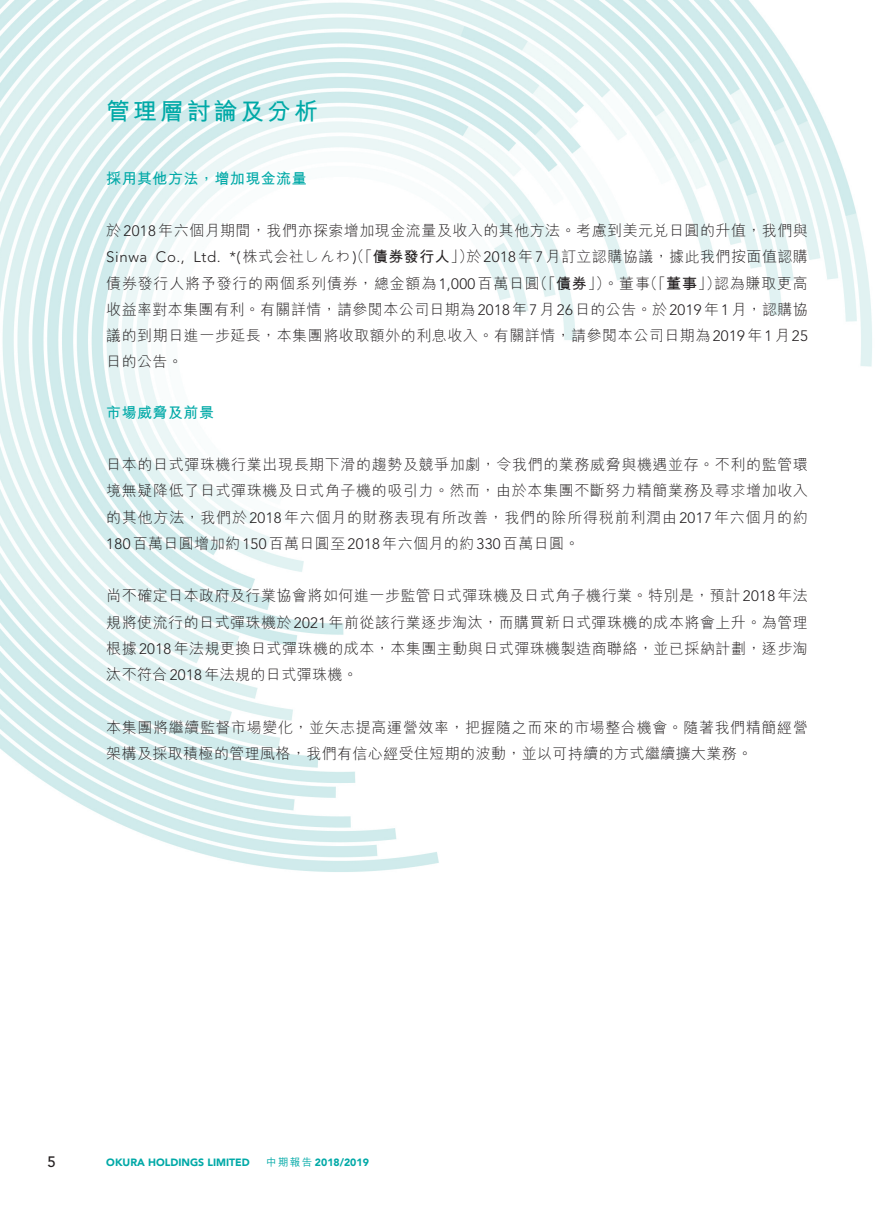
<style>
.page{position:relative;width:893px;height:1212px;background:#fff}
.page>*{position:absolute;margin:0;border:0;box-sizing:border-box;transform-origin:0 0}
.t1{font:700 24px "M Hei HK";letter-spacing:.12em;color:#00a9a7}
._1__內文{font:300 15px/26.2px "M Hei HK";letter-spacing:.035em;color:#231f20}
._4__副標題{font:700 15px "M Hei HK";letter-spacing:.03em;color:#00a9a7}
._1__內文-2{font:300 15px "Avenir LT Std";letter-spacing:.04em;color:#231f20}
.t2{font:500 15px "Avenir LT Std";color:#231f20}
.t3{font:900 10.5px "Avenir LT Std";color:#00a9a7}
.s1{font-family:"Avenir LT Std"}
.s2{font-weight:700}
.s3{font-family:"M Hei HK";font-weight:500}
</style>
<div class="page">
<img style="left:0;top:0;width:872px;height:872px">
<h1 class="t1" style="left:106px;top:93px;width:213px">管理層討論及分析</h1>
<p class="_4__副標題" style="left:106px;top:167px;width:202px">採用其他方法，增加現金流量</p>
<p class="_1__內文" style="left:106px;top:217px;width:703px;text-align:right">於<span class="s1">2018</span>年六個月期間，我們亦探索增加現金流量及收入的其他方法。考慮到美元兌日圓的升值，我們與於<span class="s1">2018</span>年<span class="s1">7</span>月訂立認購協議，據此我們按面值認購</p>
<p class="_1__內文" style="left:229px;top:243px;width:245px"><span class="s1">*(</span>株式会社しんわ（「<span class="s1">)</span> <span class="s2">債券發行人</span>」）</p>
<p class="_1__內文-2" style="left:193px;top:248px;width:29px">Ltd.</p>
<p class="_1__內文-2" style="left:106px;top:248px;width:42px">Sinwa</p>
<p class="_1__內文-2" style="left:156px;top:248px;width:31px">Co.,</p>
<p class="_1__內文" style="left:714px;top:270px;width:95px">認為賺取更高</p>
<p class="_1__內文" style="left:533px;top:270px;width:119px">（「<span class="s2">債券</span>」）。董事</p>
<p class="_1__內文" style="left:643px;top:270px;width:79px">（「<span class="s2">董事</span>」）</p>
<p class="_1__內文" style="left:106px;top:270px;width:703px">債券發行人將予發行的兩個系列債券，總金額為<span class="s1">1,000</span>百萬日圓<br>收益率對本集團有利。有關詳情，請參閱本公司日期為<span class="s1">2018</span>年<span class="s1">7</span>月<span class="s1">26</span>日的公告。於<span class="s1">2019</span>年<span class="s1">1</span>月，認購協議的到期日進一步延長，本集團將收取額外的利息收入。有關詳情，請參閱本公司日期為<span class="s1">2019</span>年<span class="s1">1</span>月<span class="s1">25</span>日的公告。</p>
<p class="_4__副標題" style="left:106px;top:401px;width:109px">市場威脅及前景</p>
<p class="_1__內文" style="left:106px;top:451px;width:703px;text-align:justify">日本的日式彈珠機行業出現長期下滑的趨勢及競爭加劇，令我們的業務威脅與機遇並存。不利的監管環境無疑降低了日式彈珠機及日式角子機的吸引力。然而，由於本集團不斷努力精簡業務及尋求增加收入的其他方法，我們於<span class="s1">2018</span>年六個月的財務表現有所改善，我們的除所得稅前利潤由<span class="s1">2017</span>年六個月的約<span class="s1">180</span>百萬日圓增加約<span class="s1">150</span>百萬日圓至<span class="s1">2018</span>年六個月的約<span class="s1">330</span>百萬日圓。</p>
<p class="_1__內文" style="left:106px;top:582px;width:703px;text-align:justify">尚不確定日本政府及行業協會將如何進一步監管日式彈珠機及日式角子機行業。特別是，預計<span class="s1">2018</span>年法規將使流行的日式彈珠機於<span class="s1">2021</span>年前從該行業逐步淘汰，而購買新日式彈珠機的成本將會上升。為管理根據<span class="s1">2018</span>年法規更換日式彈珠機的成本，本集團主動與日式彈珠機製造商聯絡，並已採納計劃，逐步淘汰不符合<span class="s1">2018</span>年法規的日式彈珠機。</p>
<p class="_1__內文" style="left:106px;top:714px;width:703px">本集團將繼續監督市場變化，並矢志提高運營效率，把握隨之而來的市場整合機會。隨著我們精簡經營架構及採取積極的管理風格，我們有信心經受住短期的波動，並以可持續的方式繼續擴大業務。</p>
<p class="t2" style="left:48px;top:1153px;width:10px">5</p>
<p class="t3" style="left:106px;top:1156px;width:145px">OKURA HOLDINGS LIMITED</p>
<p class="t3" style="left:266px;top:1156px;width:104px"><span class="s3">中期報告</span> 2018/2019</p>
</div>
